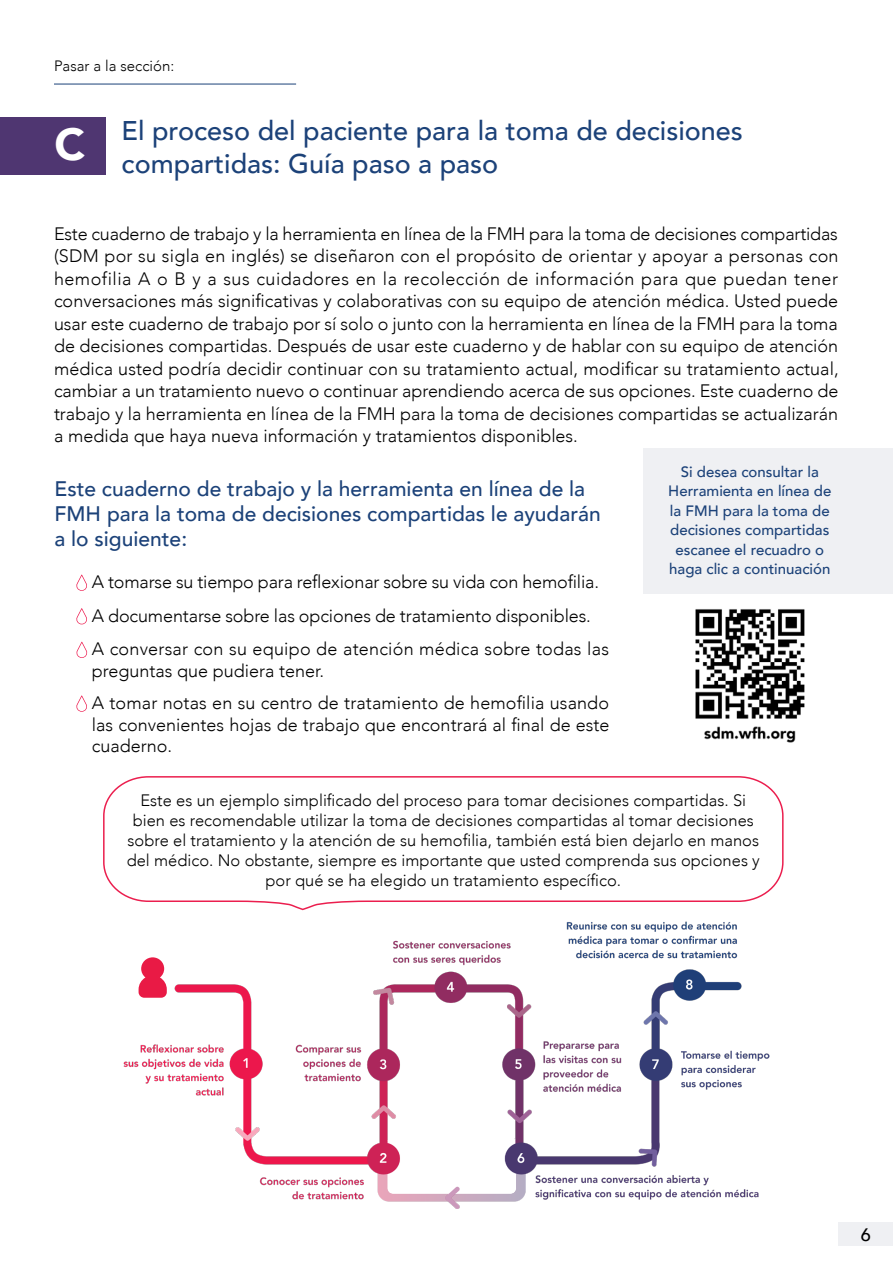
<style>
.page{position:relative;width:893px;height:1263px;background:#fff}
.page>*{position:absolute;margin:0;border:0;box-sizing:border-box;transform-origin:0 0}
.t1{font:900 45px "Avenir";color:#fff}
.t2{font:500 27px/32.4px "Avenir";color:#1c4279}
.t3{font:500 21px/25.2px "Avenir";color:#1c4279}
.t4{font:300 18px/22.5px "Avenir";color:#000}
.t5{font:500 18px "Avenir";color:#000}
.t6{font:300 16.5px/19.8px "Avenir";color:#000;text-align:center}
.t7{font:500 15px/19.5px "Avenir";color:#1c4279;text-align:center}
.t8{font:300 15px "Avenir";color:#000}
</style>
<div class="page">
<div style="left:839px;top:1222px;width:54px;height:24px;background:#eff0f3"></div>
<svg style="left:76px;top:575px;width:11px;height:16px"></svg>
<svg style="left:76px;top:608px;width:11px;height:16px"></svg>
<svg style="left:76px;top:642px;width:11px;height:16px"></svg>
<svg style="left:76px;top:695px;width:11px;height:17px"></svg>
<div style="left:0;top:118px;width:105px;height:57px;background:#4f3671"></div>
<div style="left:644px;top:448px;width:249px;height:146px;background:#eff0f3"></div>
<img style="left:695px;top:609px;width:110px;height:134px">
<svg style="left:103px;top:776px;width:681px;height:135px"></svg>
<hr style="left:54px;top:84px;width:242px;height:1px;background:#1c4279">
<img style="left:123px;top:921px;width:647px;height:288px">
<div style="left:389px;top:1134px;width:125px;height:7px;background:#fff"></div>
<svg style="left:139px;top:957px;width:28px;height:41px"></svg>
<p class="t8" style="left:54px;top:57px;width:122px">Pasar a la sección:</p>
<h1 class="t1" style="left:55px;top:106px;width:32px">C</h1>
<h2 class="t2" style="left:122px;top:113px;width:623px">El proceso del paciente para la toma de decisiones compartidas: Guía paso a paso</h2>
<p class="t4" style="left:54px;top:222px;width:786px;text-align:justify">Este cuaderno de trabajo y la herramienta en línea de la FMH para la toma de decisiones compartidas (SDM por su sigla en inglés) se diseñaron con el propósito de orientar y apoyar a personas con hemofilia A o B y a sus cuidadores en la recolección de información para que puedan tener conversaciones más significativas y colaborativas con su equipo de atención médica. Usted puede usar este cuaderno de trabajo por sí solo o junto con la herramienta en línea de la FMH para la toma de decisiones compartidas. Después de usar este cuaderno y de hablar con su equipo de atención médica usted podría decidir continuar con su tratamiento actual, modificar su tratamiento actual, cambiar a un tratamiento nuevo o continuar aprendiendo acerca de sus opciones. Este cuaderno de trabajo y la herramienta en línea de la FMH para la toma de decisiones compartidas se actualizarán a medida que haya nueva información y tratamientos disponibles.</p>
<p class="t3" style="left:55px;top:475px;width:548px">Este cuaderno de trabajo y la herramienta en línea de la<br>FMH para la toma de decisiones compartidas le ayudarán a lo siguiente:</p>
<p class="t4" style="left:92px;top:565px;width:519px;line-height:33.6px">A tomarse su tiempo para reflexionar sobre su vida con hemofilia.<br>A documentarse sobre las opciones de tratamiento disponibles.<br>A conversar con su equipo de atención médica sobre todas las</p>
<p class="t4" style="left:92px;top:654px;width:519px;line-height:32.2px">preguntas que pudiera tener.<br>A tomar notas en su centro de tratamiento de hemofilia usando</p>
<p class="t4" style="left:92px;top:714px;width:519px;line-height:21.6px">las convenientes hojas de trabajo que encontrará al final de este cuaderno.</p>
<p class="t7" style="left:668px;top:461px;width:165px">Si desea consultar la<br>Herramienta en línea de la FMH para la toma de decisiones compartidas escanee el recuadro o haga clic a continuación</p>
<p class="t6" style="left:127px;top:791px;width:635px">Este es un ejemplo simplificado del proceso para tomar decisiones compartidas. Si bien es recomendable utilizar la toma de decisiones compartidas al tomar decisiones sobre el tratamiento y la atención de su hemofilia, también está bien dejarlo en manos del médico. No obstante, siempre es importante que usted comprenda sus opciones y por qué se ha elegido un tratamiento específico.</p>
<p class="t5" style="left:861px;top:1219px;width:12px">6</p>
</div>
